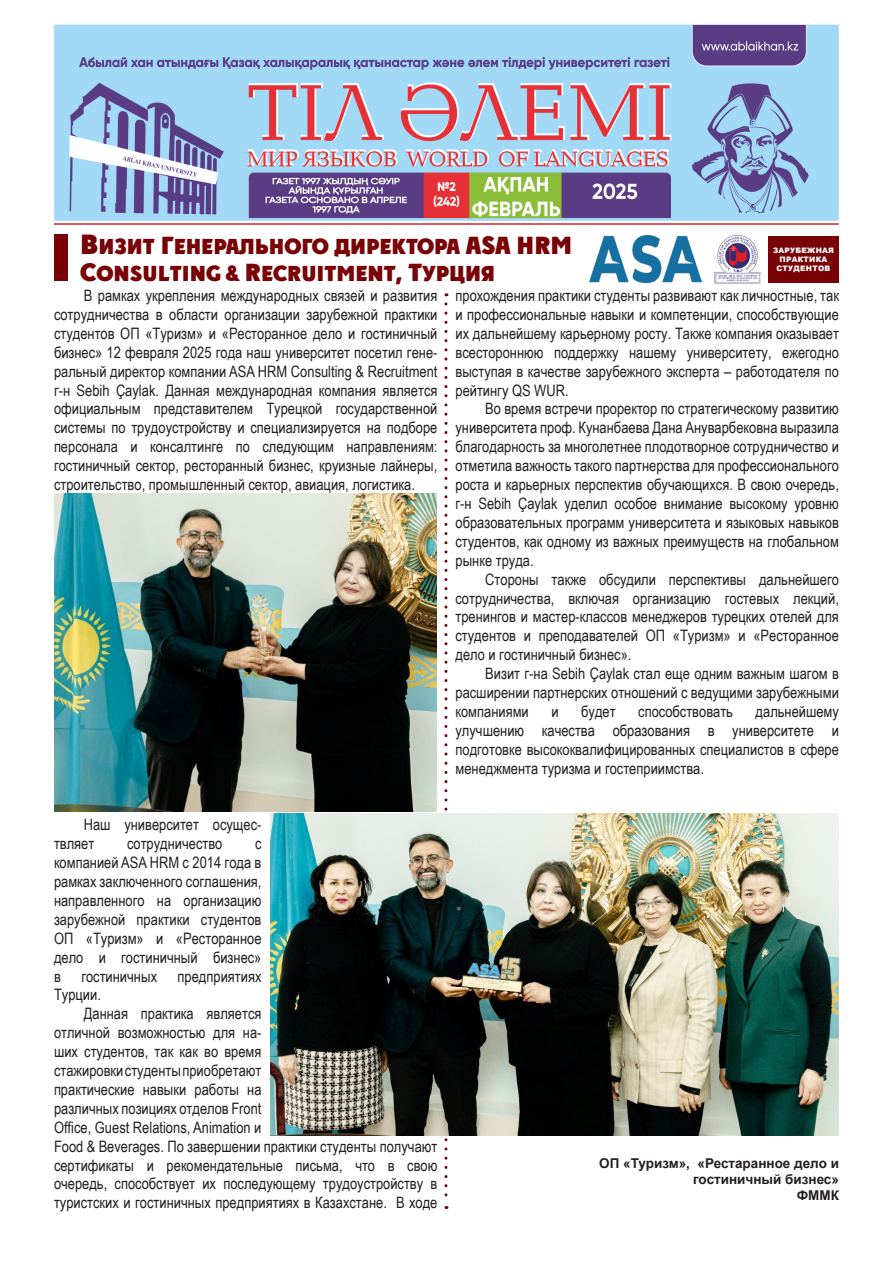
<style>
.page{position:relative;width:893px;height:1263px;background:#fff}
.page>*{position:absolute;margin:0;border:0;box-sizing:border-box;transform-origin:0 0}
.t1{font:21px "KZ Plakat Titul";color:#780206}
.t2{font:15.75px/18.9px "Arial Narrow";color:#231f20;text-align:justify}
.t3{font:700 13.5px "Arial";color:#231f20}
.t4{font:900 7.5px/9px "Arial";letter-spacing:.035em;color:#fff;text-align:center}
.s1{font-size:27px}
.s2{font-size:24px}
</style>
<div class="page">
<hr style="left:54px;top:223px;width:785px;height:2px;background:#d1232a">
<img style="left:54px;top:25px;width:785px;height:195px">
<svg style="left:444px;top:304px;width:3px;height:905px"></svg>
<div style="left:54px;top:234px;width:14px;height:47px;background:#780206"></div>
<img style="left:589px;top:236px;width:113px;height:48px">
<img style="left:715px;top:236px;width:45px;height:47px">
<div style="left:768px;top:236px;width:71px;height:47px;background:#780206"></div>
<img style="left:54px;top:493px;width:383px;height:319px">
<img style="left:270px;top:813px;width:569px;height:322px">
<p class="t1" style="left:80px;top:235px;width:493px"><span class="s1">В</span>ИЗИТ <span class="s2">Г</span>ЕНЕРАЛЬНОГО ДИРЕКТОРА <span class="s2">ASA HRM</span></p>
<p class="t1" style="left:80px;top:262px;width:416px"><span class="s2">C</span>ONSULTING &amp; <span class="s2">R</span>ECRUITMENT, <span class="s2">Т</span>УРЦИЯ</p>
<p class="t4" style="left:773px;top:246px;width:63px">ЗАРУБЕЖНАЯ<br>ПРАКТИКА<br>СТУДЕНТОВ</p>
<p class="t2" style="left:54px;top:285px;width:385px;text-indent:30px">В рамках укрепления международных связей и развития сотрудничества в области организации зарубежной практики студентов ОП «Туризм» и «Ресторанное дело и гостиничный бизнес» 12 февраля 2025 года наш университет посетил гене&shy;ральный директор компании ASA HRM Consulting &amp; Recruitment г-н Sebih Çaylak. Данная международная компания является официальным представителем Турецкой государственной системы по трудоустройству и специализируется на подборе персонала и консалтинге по следующим направлениям: гостиничный сектор, ресторанный бизнес, круизные лайнеры, строительство, промышленный сектор, авиация, логистика.</p>
<p class="t2" style="left:54px;top:815px;width:209px;text-indent:30px">Наш университет осущес&shy;твляет</p>
<p class="t2" style="left:54px;top:834px;width:209px;text-indent:201px">с компанией ASA HRM с 2014 года в рамках заключенного соглашения, направленного на организацию зарубежной практики студентов ОП «Туризм» и «Ресторанное дело и гостиничный бизнес» в</p>
<p class="t2" style="left:127px;top:834px;width:97px">сотрудничество</p>
<p class="t2" style="left:81px;top:966px;width:77px">гостиничных</p>
<p class="t2" style="left:178px;top:966px;width:85px">предприятиях</p>
<p class="t2" style="left:54px;top:985px;width:48px">Турции.</p>
<p class="t2" style="left:54px;top:1004px;width:385px;text-align:left;text-indent:30px">Данная практика является<br>отличной возможностью для на-<br>ших студентов, так как во время<br>стажировки студенты приобретают<br>практические навыки работы на<br>различных позициях отделов Front<br>Office, Guest Relations, Animation и<br>Food &amp; Beverages. По завершении практики студенты получают сертификаты и рекомендательные письма, что в свою очередь, способствует их последующему трудоустройству в туристских и гостиничных предприятиях в Казахстане. В ходе</p>
<p class="t2" style="left:455px;top:285px;width:385px">прохождения практики студенты развивают как личностные, так и профессиональные навыки и компетенции, способствующие их дальнейшему карьерному росту. Также компания оказывает всестороннюю поддержку нашему университету, ежегодно выступая в качестве зарубежного эксперта – работодателя по рейтингу QS WUR.</p>
<p class="t2" style="left:455px;top:399px;width:385px;text-indent:30px">Во время встречи проректор по стратегическому развитию университета проф. Кунанбаева Дана Ануварбековна выразила благодарность за многолетнее плодотворное сотрудничество и отметила важность такого партнерства для профессионального роста и карьерных перспектив обучающихся. В свою очередь, г-н Sebih Çaylak уделил особое внимание высокому уровню образовательных программ университета и языковых навыков студентов, как одному из важных преимуществ на глобальном рынке труда.</p>
<p class="t2" style="left:455px;top:569px;width:385px;text-indent:30px">Стороны также обсудили перспективы дальнейшего сотрудничества, включая организацию гостевых лекций, тренингов и мастер-классов менеджеров турецких отелей для студентов и преподавателей ОП «Туризм» и «Ресторанное дело и гостиничный бизнес».</p>
<p class="t2" style="left:455px;top:663px;width:385px;text-indent:30px">Визит г-на Sebih Çaylak стал еще одним важным шагом в расширении партнерских отношений с ведущими зарубежными компаниями</p>
<p class="t2" style="left:551px;top:701px;width:9px">и</p>
<p class="t2" style="left:581px;top:701px;width:36px">будет</p>
<p class="t2" style="left:638px;top:701px;width:96px">способствовать</p>
<p class="t2" style="left:455px;top:701px;width:385px;text-indent:300px">дальнейшему улучшению качества образования в университете и подготовке высококвалифицированных специалистов в сфере менеджмента туризма и гостеприимства.</p>
<p class="t3" style="left:599px;top:1153px;width:241px">ОП «Туризм», «Рестаранное дело и</p>
<p class="t3" style="left:693px;top:1170px;width:147px">гостиничный бизнес»</p>
<p class="t3" style="left:797px;top:1186px;width:44px">ФММК</p>
</div>
